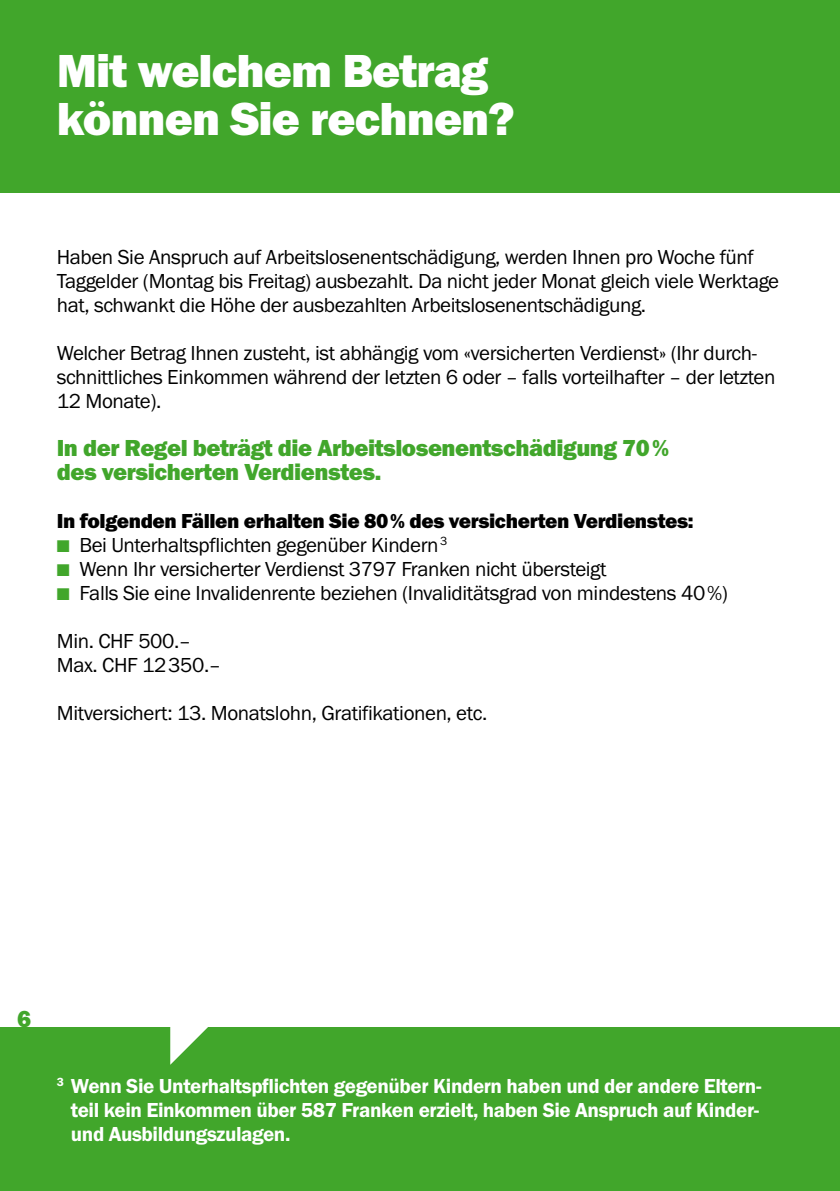
<style>
.page{position:relative;width:840px;height:1191px;background:#fff}
.page>*{position:absolute;margin:0;border:0;box-sizing:border-box;transform-origin:0 0}
.t1{font:48px/48px "Franklin Got URWT Hea";letter-spacing:-.02em;color:#fff}
.t2{font:24px/24px "Franklin Got URWT Hea";letter-spacing:-.02em;color:#41a62b}
.t3{font:21px/24px "Franklin Got URWT Boo";letter-spacing:-.02em;color:#000}
.t4{font:21px/24px "Franklin Got URWT Dem";letter-spacing:-.02em;color:#fff;text-align:justify}
.t5{font:21px "Franklin Got URWT Hea";letter-spacing:-.02em;color:#000}
.s1{color:#41a62b}
</style>
<div class="page">
<div style="left:0;top:0;width:839px;height:1191px;background:#41a62b"></div>
<div style="left:0;top:193px;width:839px;height:833px;background:#fff"></div>
<svg style="left:170px;top:1026px;width:40px;height:38px"></svg>
<h1 class="t1" style="left:57px;top:47px;width:459px">Mit welchem Betrag können Sie rechnen?</h1>
<p class="t3" style="left:57px;top:245px;width:723px">Haben Sie Anspruch auf Arbeitslosenentschädigung, werden Ihnen pro Woche fünf<br>Taggelder (Montag bis Freitag) ausbezahlt. Da nicht jeder Monat gleich viele Werktage hat, schwankt die Höhe der ausbezahlten Arbeitslosenentschädigung.</p>
<p class="t3" style="left:57px;top:341px;width:720px">Welcher Betrag Ihnen zusteht, ist abhängig vom «versicherten Verdienst» (Ihr durch&shy;schnittliches Einkommen während der letzten 6 oder – falls vorteilhafter – der letzten<br>12 Monate).</p>
<p class="t2" style="left:57px;top:436px;width:613px">In der Regel beträgt die Arbeitslosenentschädigung 70% des versicherten Verdienstes.</p>
<p class="t5" style="left:57px;top:509px;width:638px">In folgenden Fällen erhalten Sie 80% des versicherten Verdienstes:</p>
<p class="t3" style="left:57px;top:533px;width:392px"><span class="s1">■</span> Bei Unterhaltspflichten gegenüber Kindern <sup>3</sup></p>
<p class="t3" style="left:57px;top:557px;width:551px"><span class="s1">■</span> Wenn Ihr versicherter Verdienst 3797 Franken nicht übersteigt</p>
<p class="t3" style="left:57px;top:581px;width:672px"><span class="s1">■</span> Falls Sie eine Invalidenrente beziehen (Invaliditätsgrad von mindestens 40%)</p>
<p class="t3" style="left:57px;top:629px;width:166px">Min. CHF 500.–<br>Max. CHF 12350.–</p>
<p class="t3" style="left:57px;top:701px;width:432px">Mitversichert: 13. Monatslohn, Gratifikationen, etc.</p>
<p class="t2" style="left:17px;top:1006px;width:16px">6</p>
<p class="t4" style="left:71px;top:1074px;width:691px;text-indent:-14px"><sup>3</sup> Wenn Sie Unterhaltspflichten gegenüber Kindern haben und der andere Eltern&shy;teil kein Einkommen über 587 Franken erzielt, haben Sie Anspruch auf Kinder&shy;und Ausbildungszulagen.</p>
</div>
